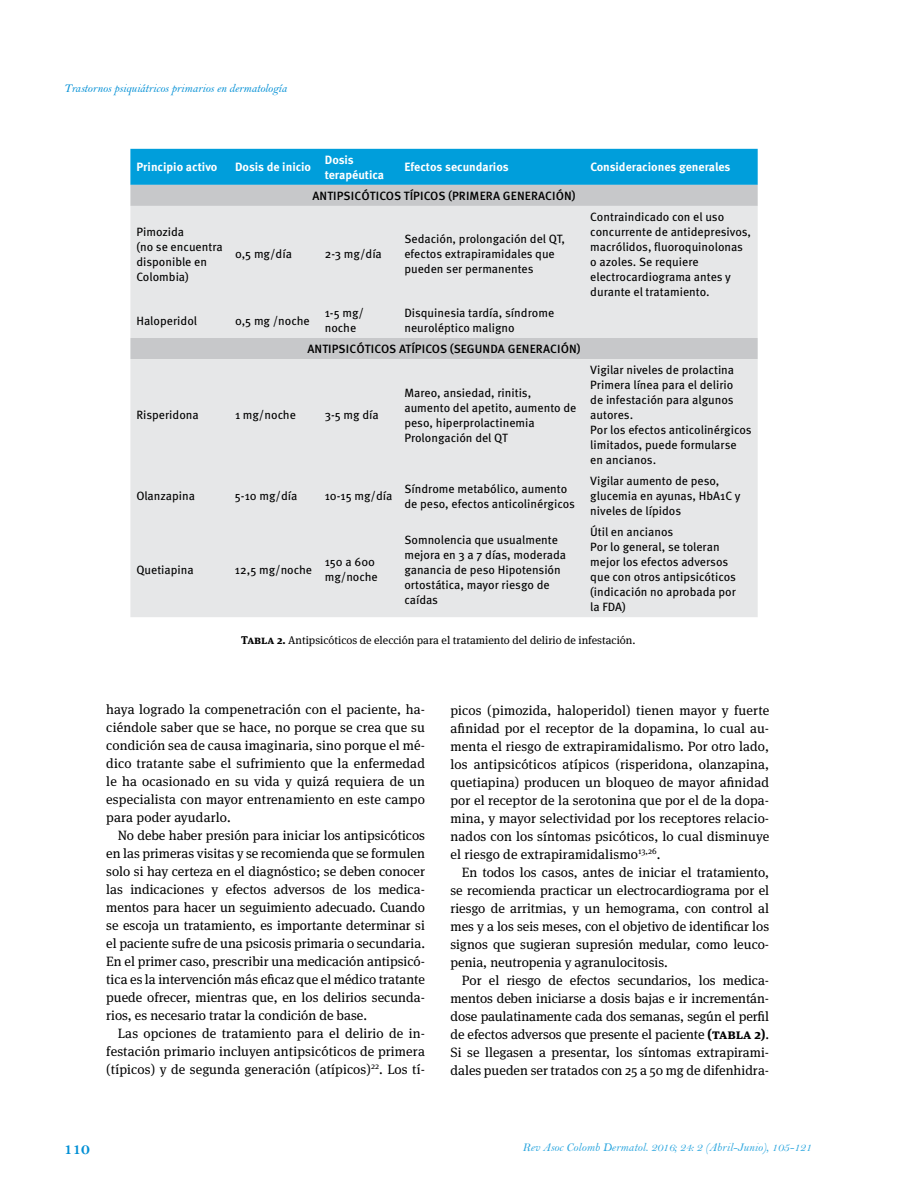
<style>
.page{position:relative;width:918px;height:1188px;background:#fff}
.page>*{position:absolute;margin:0;border:0;box-sizing:border-box;transform-origin:0 0}
.t1{font:16.5px "Bell MT Bold";color:#008fd5}
.t2{font:13.5px/18px "Meta Serif OT";color:#000;text-align:justify}
.t3{font:12px/15px "Meta Pro";color:#000}
.t4{font:700 12px/15px "Meta Pro";color:#fff}
.t5{font:500 12px "Meta Pro";letter-spacing:.01em;color:#000}
.t6{font:12px "Bell MT Italic";color:#2ea7df}
.t7{font:12px "Bell MT Italic";letter-spacing:-.01em;color:#008fd5}
.t8{font:11.25px "Meta Serif OT";color:#000}
.s1{font-weight:700}
</style>
<div class="page">
<div style="left:130px;top:149px;width:628px;height:36px;background:#009edb"></div>
<div style="left:130px;top:185px;width:628px;height:21px;background:#c7c8ca"></div>
<div style="left:130px;top:206px;width:628px;height:411px;background:#e6e7e8"></div>
<p class="t7" style="left:64px;top:81px;width:225px">Trastornos psiquiátricos primarios en dermatología</p>
<p class="t4" style="left:136px;top:160px;width:83px">Principio activo</p>
<p class="t4" style="left:235px;top:160px;width:78px">Dosis de inicio</p>
<p class="t4" style="left:325px;top:153px;width:61px">Dosis terapéutica</p>
<p class="t4" style="left:404px;top:160px;width:106px">Efectos secundarios</p>
<p class="t4" style="left:590px;top:160px;width:142px">Consideraciones generales</p>
<p class="t5" style="left:312px;top:188px;width:265px">ANTI PSI CÓTI COS TÍPI COS (PRI MERA GENERACI ÓN)</p>
<p class="t3" style="left:136px;top:225px;width:88px">Pimozida<br>(no se encuentra disponible en<br>Colombia)</p>
<p class="t3" style="left:590px;top:210px;width:162px">Contraindicado con el uso concurrente de antidepresivos, macrólidos, fluoroquinolonas o azoles. Se requiere electrocardiograma antes y durante el tratamiento.</p>
<p class="t3" style="left:404px;top:232px;width:162px">Sedación, prolongación del QT, efectos extrapiramidales que pueden ser permanentes</p>
<p class="t3" style="left:235px;top:247px;width:58px">0,5 mg/día</p>
<p class="t3" style="left:325px;top:247px;width:59px">2-3 mg/día</p>
<p class="t3" style="left:136px;top:313px;width:62px">Haloperidol</p>
<p class="t3" style="left:235px;top:313px;width:76px">0,5 mg /noche</p>
<p class="t3" style="left:325px;top:306px;width:41px">1-5 mg/ noche</p>
<p class="t3" style="left:404px;top:306px;width:151px">Disquinesia tardía, síndrome neuroléptico maligno</p>
<p class="t5" style="left:307px;top:341px;width:275px">ANTI PSI CÓTI COS ATÍPI COS (SEGUNDA GENERACI ÓN)</p>
<p class="t3" style="left:136px;top:408px;width:64px">Risperidona</p>
<p class="t3" style="left:235px;top:408px;width:62px">1 mg/noche</p>
<p class="t3" style="left:325px;top:408px;width:55px">3-5 mg día</p>
<p class="t3" style="left:404px;top:385px;width:174px">Mareo, ansiedad, rinitis, aumento del apetito, aumento de peso, hiperprolactinemia<br>Prolongación del QT</p>
<p class="t3" style="left:590px;top:363px;width:163px">Vigilar niveles de prolactina<br>Primera línea para el delirio<br>de infestación para algunos autores.<br>Por los efectos anticolinérgicos limitados, puede formularse en ancianos.</p>
<p class="t3" style="left:136px;top:489px;width:60px">Olanzapina</p>
<p class="t3" style="left:235px;top:489px;width:64px">5-10 mg/día</p>
<p class="t3" style="left:325px;top:489px;width:69px">10-15 mg/día</p>
<p class="t3" style="left:404px;top:481px;width:172px">Síndrome metabólico, aumento de peso, efectos anticolinérgicos</p>
<p class="t3" style="left:590px;top:474px;width:152px">Vigilar aumento de peso, glucemia en ayunas, HbA1C y niveles de lípidos</p>
<p class="t3" style="left:404px;top:532px;width:163px">Somnolencia que usualmente mejora en 3 a 7 días, moderada ganancia de peso Hipotensión ortostática, mayor riesgo de caídas</p>
<p class="t3" style="left:590px;top:525px;width:147px">Útil en ancianos<br>Por lo general, se toleran mejor los efectos adversos que con otros antipsicóticos (indicación no aprobada por la FDA)</p>
<p class="t8" style="left:241px;top:634px;width:396px"><span class="s1">Tabla 2.</span> Antipsicóticos de elección para el tratamiento del delirio de infestación.</p>
<p class="t3" style="left:136px;top:562px;width:59px">Quetiapina</p>
<p class="t3" style="left:235px;top:562px;width:79px">12,5 mg/noche</p>
<p class="t3" style="left:325px;top:555px;width:55px">150 a 600 mg/noche</p>
<p class="t2" style="left:106px;top:700px;width:320px">haya logrado la compenetración con el paciente, ha&shy;ciéndole saber que se hace, no porque se crea que su condición sea de causa imaginaria, sino porque el mé&shy;dico tratante sabe el sufrimiento que la enfermedad le ha ocasionado en su vida y quizá requiera de un especialista con mayor entrenamiento en este campo para poder ayudarlo.</p>
<p class="t2" style="left:106px;top:826px;width:320px;text-indent:11px">No debe haber presión para iniciar los antipsicóticos en las primeras visitas y se recomienda que se formulen solo si hay certeza en el diagnóstico; se deben conocer las indicaciones y efectos adversos de los medica&shy;mentos para hacer un seguimiento adecuado. Cuando se escoja un tratamiento, es importante determinar si el paciente sufre de una psicosis primaria o secundaria.<br>En el primer caso, prescribir una medicación antipsicó&shy;tica es la intervención más eficaz que el médico tratante puede ofrecer, mientras que, en los delirios secunda&shy;rios, es necesario tratar la condición de base.</p>
<p class="t2" style="left:106px;top:1024px;width:320px;text-indent:11px">Las opciones de tratamiento para el delirio de in&shy;festación primario incluyen antipsicóticos de primera (típicos) y de segunda generación (atípicos)<sup>22</sup>. Los tí-</p>
<p class="t1" style="left:64px;top:1138px;width:28px">110</p>
<p class="t2" style="left:450px;top:702px;width:320px">picos (pimozida, haloperidol) tienen mayor y fuerte afinidad por el receptor de la dopamina, lo cual au&shy;menta el riesgo de extrapiramidalismo. Por otro lado, los antipsicóticos atípicos (risperidona, olanzapina, quetiapina) producen un bloqueo de mayor afinidad por el receptor de la serotonina que por el de la dopa&shy;mina, y mayor selectividad por los receptores relacio&shy;nados con los síntomas psicóticos, lo cual disminuye el riesgo de extrapiramidalismo<sup>13,26</sup>.</p>
<p class="t2" style="left:450px;top:864px;width:320px;text-indent:11px">En todos los casos, antes de iniciar el tratamiento, se recomienda practicar un electrocardiograma por el riesgo de arritmias, y un hemograma, con control al mes y a los seis meses, con el objetivo de identificar los signos que sugieran supresión medular, como leuco&shy;penia, neutropenia y agranulocitosis.</p>
<p class="t2" style="left:450px;top:972px;width:320px;text-indent:11px">Por el riesgo de efectos secundarios, los medica&shy;mentos deben iniciarse a dosis bajas e ir incrementán&shy;dose paulatinamente cada dos semanas, según el perfil de efectos adversos que presente el paciente <span class="s1">(tabla 2)</span>.<br>Si se llegasen a presentar, los síntomas extrapirami&shy;dales pueden ser tratados con 25 a 50 mg de difenhidra-</p>
<p class="t6" style="left:522px;top:1140px;width:291px">Rev Asoc Colomb Dermatol. 2016; 24: 2 (Abril-Junio), 105-121</p>
</div>
